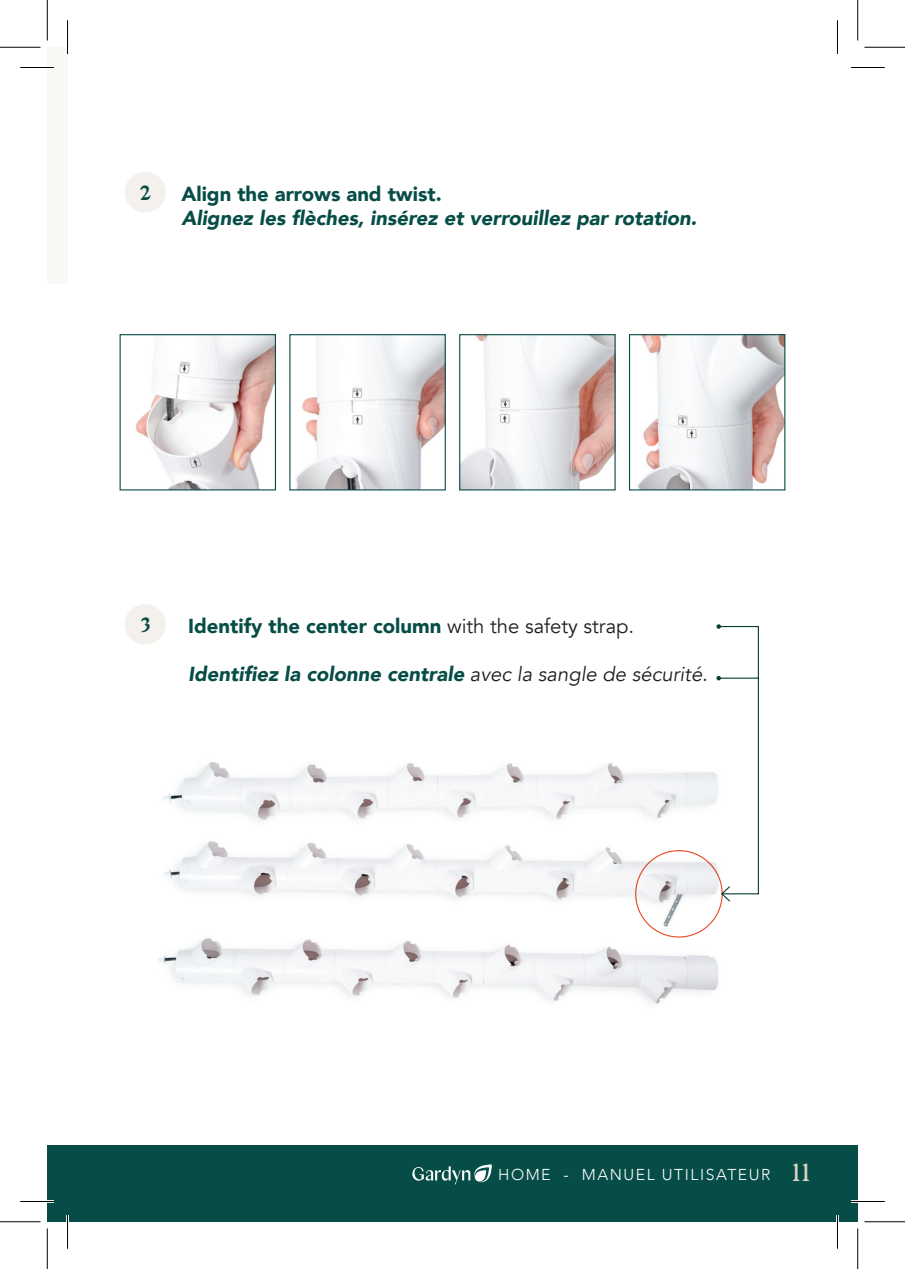
<style>
.page{position:relative;width:905px;height:1269px;background:#fff}
.page>*{position:absolute;margin:0;border:0;box-sizing:border-box;transform-origin:0 0}
.t1{font:italic 900 20.25px "Avenir";color:#064d47}
.t2{font:900 20.25px "Avenir";color:#064d47}
.t3{font:700 20.25px "Gascogne Serial";color:#064d47}
.t4{font:300 15.75px "Avenir";letter-spacing:.1em;color:#fff}
.s1{font-weight:400;color:#231f20}
.s2{font-family:"Gascogne Serial";font-weight:400;font-size:24.75px;color:#dcd4c4}
</style>
<div class="page">
<div style="left:47px;top:47px;width:21px;height:236px;background:#f9f8f5"></div>
<div style="left:47px;top:1145px;width:810px;height:77px;background:#064d47"></div>
<svg style="left:412px;top:1164px;width:80px;height:20px"></svg>
<img style="left:158px;top:762px;width:564px;height:242px">
<img style="left:136px;top:336px;width:138px;height:152px">
<div style="left:120px;top:334px;width:156px;height:156px;border:1px solid #064d47"></div>
<img style="left:296px;top:336px;width:148px;height:152px">
<div style="left:289px;top:334px;width:157px;height:156px;border:1px solid #064d47"></div>
<img style="left:461px;top:336px;width:152px;height:152px">
<div style="left:459px;top:334px;width:156px;height:156px;border:1px solid #064d47"></div>
<img style="left:637px;top:336px;width:146px;height:152px">
<div style="left:629px;top:334px;width:156px;height:156px;border:1px solid #064d47"></div>
<div style="left:125px;top:172px;width:41px;height:40px;background:#f4f1ec;border-radius:50%"></div>
<div style="left:125px;top:604px;width:41px;height:40px;background:#f4f1ec;border-radius:50%"></div>
<svg style="left:716px;top:624px;width:43px;height:279px"></svg>
<hr style="left:20px;top:66px;width:34px;height:3px;background:#fff">
<hr style="left:20px;top:1200px;width:34px;height:3px;background:#fff">
<hr style="left:850px;top:1200px;width:34px;height:3px;background:#fff">
<hr style="left:66px;top:20px;width:3px;height:34px;background:#fff">
<hr style="left:66px;top:1215px;width:3px;height:34px;background:#fff">
<hr style="left:836px;top:1215px;width:2px;height:34px;background:#fff">
<hr style="left:20px;top:67px;width:34px;height:1px;background:#000">
<hr style="left:850px;top:67px;width:34px;height:1px;background:#000">
<hr style="left:20px;top:1201px;width:34px;height:1px;background:#000">
<hr style="left:850px;top:1201px;width:34px;height:1px;background:#000">
<hr style="left:67px;top:20px;width:1px;height:34px;background:#000">
<hr style="left:67px;top:1215px;width:1px;height:34px;background:#000">
<hr style="left:837px;top:20px;width:1px;height:34px;background:#000">
<hr style="left:837px;top:1215px;width:1px;height:34px;background:#000">
<hr style="left:0;top:47px;width:40px;height:1px;background:#000">
<hr style="left:864px;top:47px;width:40px;height:1px;background:#000">
<hr style="left:0;top:1221px;width:40px;height:1px;background:#000">
<hr style="left:864px;top:1221px;width:40px;height:1px;background:#000">
<hr style="left:47px;top:0;width:1px;height:40px;background:#000">
<hr style="left:47px;top:1228px;width:1px;height:41px;background:#000">
<hr style="left:857px;top:0;width:1px;height:40px;background:#000">
<hr style="left:857px;top:1228px;width:1px;height:41px;background:#000">
<p class="t3" style="left:140px;top:180px;width:12px">2</p>
<p class="t2" style="left:181px;top:176px;width:262px">Align the arrows and twist.</p>
<p class="t1" style="left:181px;top:201px;width:517px">Alignez les flèches, insérez et verrouillez par rotation.</p>
<p class="t3" style="left:140px;top:612px;width:12px">3</p>
<p class="t2" style="left:188px;top:608px;width:447px">Identify the center column <span class="s1">with the safety strap.</span></p>
<p class="t1" style="left:188px;top:657px;width:521px">Identifiez la colonne centrale <span class="s1">avec la sangle de sécurité.</span></p>
<p class="t4" style="left:498px;top:1165px;width:315px">HOME - MANUEL UTILISATEUR <span class="s2">11</span></p>
</div>
